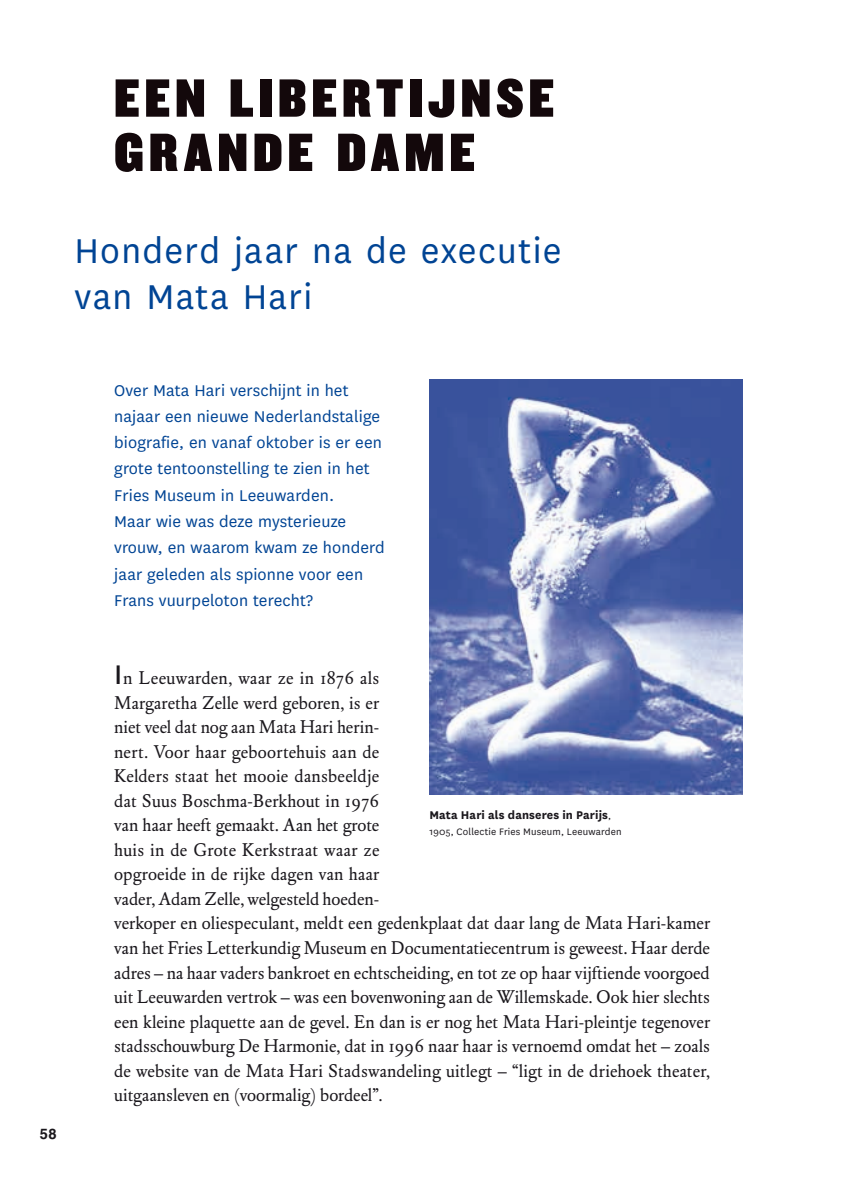
<style>
.page{position:relative;width:844px;height:1191px;background:#fff}
.page>*{position:absolute;margin:0;border:0;box-sizing:border-box;transform-origin:0 0}
.t1{font:56px/54.2px "Knockout HTF90 Ultmt Welterwt";letter-spacing:.095em;color:#13080b}
.t2{font:40.25px/45.5px "National";letter-spacing:.03em;color:#004494}
.t3{font:18.2px/24.5px "DTL Elzevir ST";letter-spacing:.005em;color:#1a171c}
.t4{font:18.2px/26.2px "National";letter-spacing:.005em;color:#004494}
.t5{font:700 14.7px "Helvetica LT Std";color:#1a171c}
.t6{font:700 13.12px "National";letter-spacing:.01em;color:#1a171c}
.t7{font:10.85px "National";letter-spacing:.015em;color:#1a171c}
.s1{font-family:"National";font-size:31.5px}
.s2{font-weight:400;font-size:10.85px}
</style>
<div class="page">
<img style="left:429px;top:379px;width:313px;height:415px">
<h1 class="t1" style="left:114px;top:72px;width:441px">EEN LIBERTIJNSE<br>GRANDE DAME</h1>
<h2 class="t2" style="left:74px;top:226px;width:488px">Honderd jaar na de executie van Mata Hari</h2>
<p class="t5" style="left:40px;top:1124px;width:19px">58</p>
<p class="t4" style="left:114px;top:376px;width:272px">Over Mata Hari verschijnt in het najaar een nieuwe Nederlandstalige biografie, en vanaf oktober is er een grote tentoonstelling te zien in het<br>Fries Museum in Leeuwarden.<br>Maar wie was deze mysterieuze vrouw, en waarom kwam ze honderd jaar geleden als spionne voor een<br>Frans vuurpeloton terecht?</p>
<p class="t3" style="left:114px;top:666px;width:597px"><span class="s1">I</span>n Leeuwarden, waar ze in 1876 als<br>Margaretha Zelle werd geboren, is er<br>niet veel dat nog aan Mata Hari herin-<br>nert. Voor haar geboortehuis aan de<br>Kelders staat het mooie dansbeeldje<br>dat Suus Boschma-Berkhout in 1976<br>van haar heeft gemaakt. Aan het grote<br>huis in de Grote Kerkstraat waar ze<br>opgroeide in de rijke dagen van haar<br>vader, Adam Zelle, welgesteld hoeden-<br>verkoper en oliespeculant, meldt een gedenkplaat dat daar lang de Mata Hari-kamer van het Fries Letterkundig Museum en Documentatiecentrum is geweest. Haar derde adres – na haar vaders bankroet en echtscheiding, en tot ze op haar vijftiende voorgoed uit Leeuwarden vertrok – was een bovenwoning aan de Willemskade. Ook hier slechts een kleine plaquette aan de gevel. En dan is er nog het Mata Hari-pleintje tegenover stadsschouwburg De Harmonie, dat in 1996 naar haar is vernoemd omdat het – zoals de website van de Mata Hari Stadswandeling uitlegt – “ligt in de driehoek theater, uitgaansleven en (voormalig) bordeel”.</p>
<p class="t6" style="left:429px;top:805px;width:183px">Mata Hari als danseres in Parijs<span class="s2">,</span></p>
<p class="t7" style="left:429px;top:824px;width:193px">1905, Collectie Fries Museum, Leeuwarden</p>
</div>
